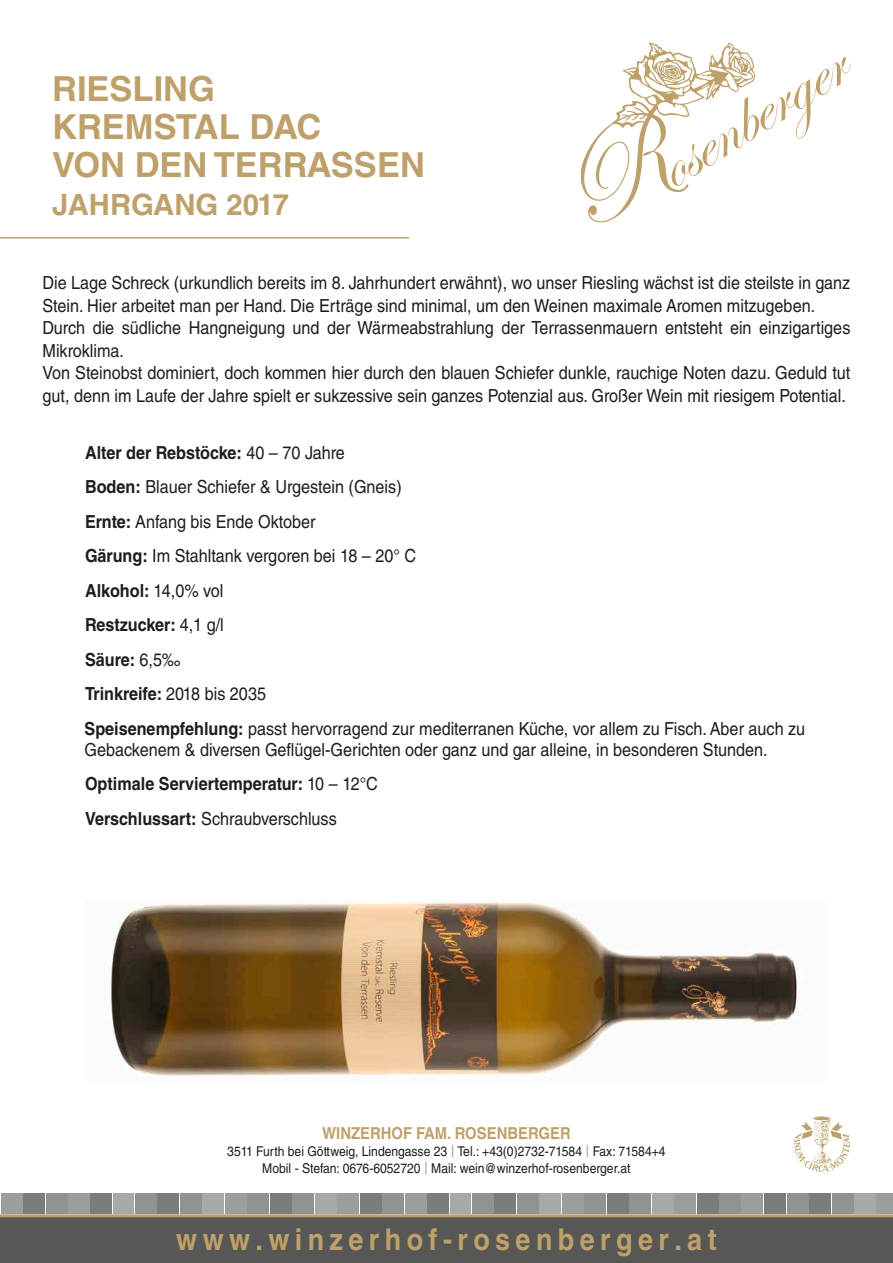
<style>
.page{position:relative;width:893px;height:1263px;background:#fff}
.page>*{position:absolute;margin:0;border:0;box-sizing:border-box;transform-origin:0 0}
.t1{font:700 34.5px/38px "Helvetica LT Std";color:#bea16a}
.t2{font:700 30px "Helvetica LT Std";letter-spacing:.2em;color:#bea16a;scale:.9 1}
.t3{font:700 29.25px "Helvetica LT Std";letter-spacing:-.005em;color:#bea16a}
.t4{font:18px/34.5px "Helvetica LT Std";color:#1d1d1b;scale:.9 1}
.t5{font:700 16.5px "Helvetica LT Std";color:#bea16a;scale:.9 1}
.t6{font:13.5px/17.1px "Helvetica LT Std";color:#1d1d1b;text-align:center;scale:.9 1}
.s1{font-weight:700}
.s2{font-size:16.5px;color:#bea16a}
</style>
<div class="page">
<svg style="left:581px;top:43px;width:269px;height:179px"></svg>
<img style="left:794px;top:1116px;width:56px;height:56px">
<img style="left:110px;top:900px;width:688px;height:177px">
<div style="left:0;top:1216px;width:893px;height:47px;background:#575756"></div>
<hr style="left:0;top:1214px;width:893px;height:3px;background:#bea16a">
<div style="left:1px;top:1193px;width:21px;height:21px;background:#9d9d9d"></div>
<div style="left:23px;top:1193px;width:22px;height:21px;background:#7c7c7c"></div>
<div style="left:46px;top:1193px;width:21px;height:21px;background:#939292"></div>
<div style="left:68px;top:1193px;width:22px;height:21px;background:#9d9d9d"></div>
<div style="left:91px;top:1193px;width:21px;height:21px;background:#7c7c7c"></div>
<div style="left:113px;top:1193px;width:21px;height:21px;background:#a8a8a8"></div>
<div style="left:135px;top:1193px;width:22px;height:21px;background:#939292"></div>
<div style="left:157px;top:1193px;width:22px;height:21px;background:#7c7c7c"></div>
<div style="left:180px;top:1193px;width:22px;height:21px;background:#939292"></div>
<div style="left:202px;top:1193px;width:22px;height:21px;background:#a8a8a8"></div>
<div style="left:225px;top:1193px;width:22px;height:21px;background:#9d9d9d"></div>
<div style="left:247px;top:1193px;width:22px;height:21px;background:#939292"></div>
<div style="left:270px;top:1193px;width:22px;height:21px;background:#7c7c7c"></div>
<div style="left:292px;top:1193px;width:22px;height:21px;background:#939292"></div>
<div style="left:315px;top:1193px;width:22px;height:21px;background:#a8a8a8"></div>
<div style="left:338px;top:1193px;width:21px;height:21px;background:#9d9d9d"></div>
<div style="left:360px;top:1193px;width:22px;height:21px;background:#7c7c7c"></div>
<div style="left:383px;top:1193px;width:21px;height:21px;background:#939292"></div>
<div style="left:405px;top:1193px;width:21px;height:21px;background:#9d9d9d"></div>
<div style="left:427px;top:1193px;width:22px;height:21px;background:#7c7c7c"></div>
<div style="left:450px;top:1193px;width:21px;height:21px;background:#a8a8a8"></div>
<div style="left:472px;top:1193px;width:21px;height:21px;background:#939292"></div>
<div style="left:494px;top:1193px;width:22px;height:21px;background:#7c7c7c"></div>
<div style="left:517px;top:1193px;width:21px;height:21px;background:#939292"></div>
<div style="left:539px;top:1193px;width:22px;height:21px;background:#a8a8a8"></div>
<div style="left:562px;top:1193px;width:21px;height:21px;background:#9d9d9d"></div>
<div style="left:584px;top:1193px;width:22px;height:21px;background:#939292"></div>
<div style="left:607px;top:1193px;width:21px;height:21px;background:#7c7c7c"></div>
<div style="left:629px;top:1193px;width:22px;height:21px;background:#939292"></div>
<div style="left:652px;top:1193px;width:21px;height:21px;background:#a8a8a8"></div>
<div style="left:674px;top:1193px;width:22px;height:21px;background:#9d9d9d"></div>
<div style="left:697px;top:1193px;width:21px;height:21px;background:#7c7c7c"></div>
<div style="left:719px;top:1193px;width:22px;height:21px;background:#939292"></div>
<div style="left:742px;top:1193px;width:21px;height:21px;background:#9d9d9d"></div>
<div style="left:764px;top:1193px;width:22px;height:21px;background:#7c7c7c"></div>
<div style="left:787px;top:1193px;width:21px;height:21px;background:#939292"></div>
<div style="left:809px;top:1193px;width:22px;height:21px;background:#7c7c7c"></div>
<div style="left:832px;top:1193px;width:21px;height:21px;background:#939292"></div>
<div style="left:854px;top:1193px;width:22px;height:21px;background:#a8a8a8"></div>
<div style="left:877px;top:1193px;width:16px;height:21px;background:#9d9d9d"></div>
<hr style="left:0;top:237px;width:409px;height:2px;background:#bea16a">
<h1 class="t1" style="left:52px;top:70px;width:374px">RIESLING<br>KREMSTAL DAC<br>VON DEN TERRASSEN</h1>
<h3 class="t3" style="left:52px;top:187px;width:239px">JAHRGANG 2017</h3>
<p class="t4" style="left:43px;top:272px;width:899px;line-height:22.5px">Die Lage Schreck (urkundlich bereits im 8. Jahrhundert erwähnt), wo unser Riesling wächst ist die steilste in ganz Stein. Hier arbeitet man per Hand. Die Erträge sind minimal, um den Weinen maximale Aromen mitzugeben.<br>Durch die südliche Hangneigung und der Wärmeabstrahlung der Terrassenmauern entsteht ein einzigartiges Mikroklima.<br>Von Steinobst dominiert, doch kommen hier durch den blauen Schiefer dunkle, rauchige Noten dazu. Geduld tut gut, denn im Laufe der Jahre spielt er sukzessive sein ganzes Potenzial aus. Großer Wein mit riesigem Potential.</p>
<p class="t4" style="left:85px;top:435px;width:802px"><span class="s1">Alter der Rebstöcke:</span> 40 – 70 Jahre<br><span class="s1">Boden:</span> Blauer Schiefer &amp; Urgestein (Gneis)<br><span class="s1">Ernte:</span> Anfang bis Ende Oktober<br><span class="s1">Gärung:</span> Im Stahltank vergoren bei 18 – 20° C<br><span class="s1">Alkohol:</span> 14,0% vol<br><span class="s1">Restzucker:</span> 4,1 g/l<br><span class="s1">Säure:</span> 6,5‰<br><span class="s1">Trinkreife:</span> 2018 bis 2035<br><span class="s1">Speisenempfehlung:</span> passt hervorragend zur mediterranen Küche, vor allem zu Fisch. Aber auch zu</p>
<p class="t4" style="left:85px;top:732px;width:761px">Gebackenem &amp; diversen Geflügel-Gerichten oder ganz und gar alleine, in besonderen Stunden.<br><span class="s1">Optimale Serviertemperatur:</span> 10 – 12°C<br><span class="s1">Verschlussart:</span> Schraubverschluss</p>
<p class="t5" style="left:322px;top:1123px;width:278px">WINZERHOF FAM. ROSENBERGER</p>
<p class="t6" style="left:227px;top:1142px;width:489px">3511 Furth bei Göttweig, Lindengasse 23 <span class="s2">|</span> Tel.: +43(0)2732-71584 <span class="s2">|</span> Fax: 71584+4<br>Mobil - Stefan: 0676-6052720 <span class="s2">|</span> Mail: wein@winzerhof-rosenberger.at</p>
<h2 class="t2" style="left:176px;top:1221px;width:602px">www.winzerhof-rosenberger.at</h2>
</div>
